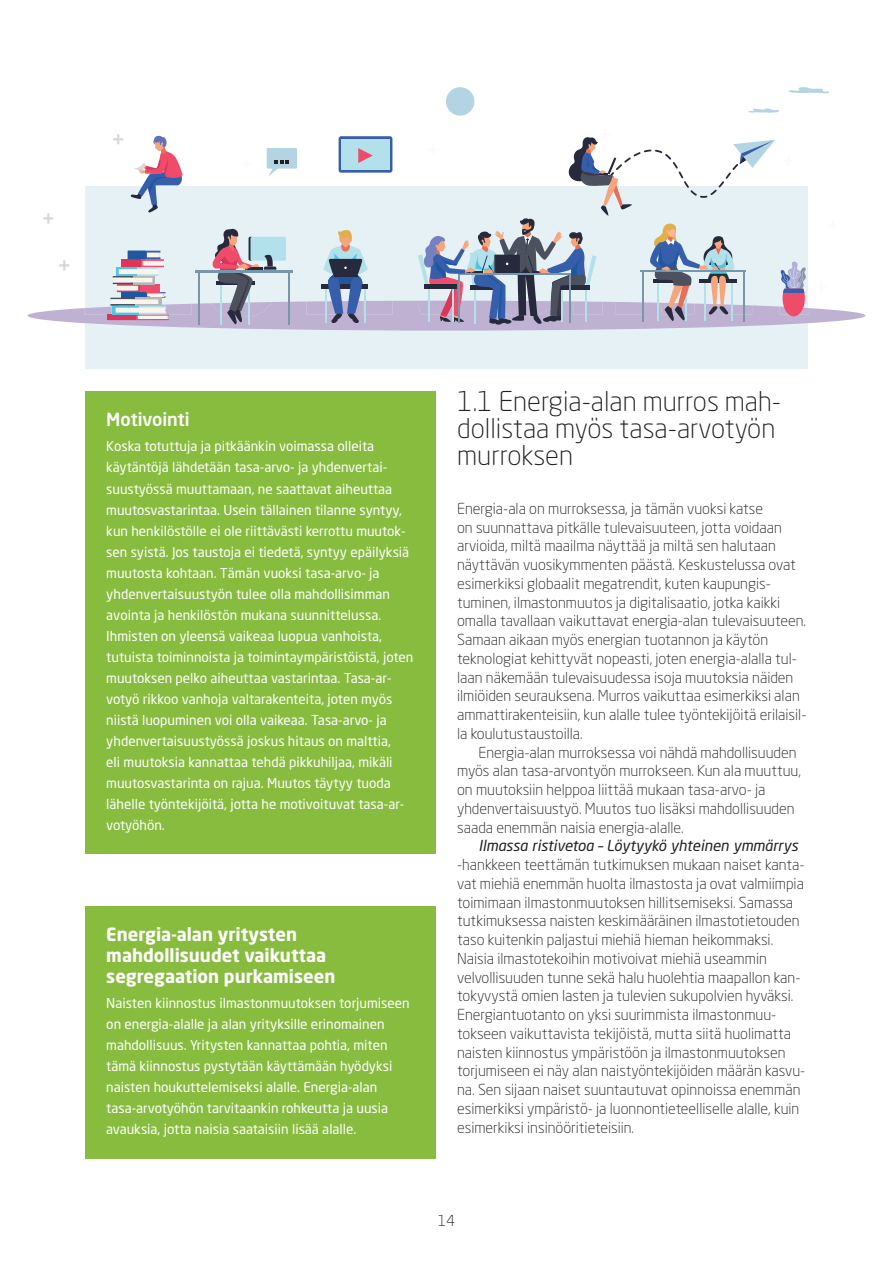
<style>
.page{position:relative;width:893px;height:1263px;background:#fff}
.page>*{position:absolute;margin:0;border:0;box-sizing:border-box;transform-origin:0 0}
.t1{font:300 27px/27px "Neo Sans W1 G";color:#231f20}
.Laatikko-otsikko{font:700 18px/21px "Neo Sans W1 G";color:#fff}
.Laatikko-otsikko-2{font:500 18px "Neo Sans W1 G";color:#fff}
.Sisennetty{font:300 15px/18.8px "Neo Sans W1 G";color:#231f20}
.Leipäteksti{font:300 15px/18.8px "Neo Sans W1 G";color:#231f20}
.Laatikko{font:13.5px/21px "Neo Sans W1 G";color:#fff}
.s1{font-weight:400;font-style:italic}
</style>
<div class="page">
<div style="left:85px;top:186px;width:723px;height:183px;background:#e6f1f6"></div>
<div style="left:446px;top:87px;width:28px;height:29px;background:#b4d4e4;border-radius:50%"></div>
<svg style="left:789px;top:87px;width:40px;height:7px"></svg>
<svg style="left:748px;top:108px;width:32px;height:5px"></svg>
<svg style="left:28px;top:134px;width:837px;height:197px"></svg>
<div style="left:85px;top:391px;width:351px;height:65px;background:#87bc3f"></div>
<div style="left:85px;top:420px;width:351px;height:434px;background:#87bc3f"></div>
<div style="left:85px;top:906px;width:351px;height:106px;background:#87bc3f"></div>
<div style="left:85px;top:976px;width:351px;height:182px;background:#87bc3f"></div>
<p class="Laatikko-otsikko-2" style="left:106px;top:408px;width:85px">Motivointi</p>
<p class="Laatikko" style="left:106px;top:436px;width:309px">Koska totuttuja ja pitkäänkin voimassa olleita käytäntöjä lähdetään tasa-arvo- ja yhdenvertai&shy;suustyössä muuttamaan, ne saattavat aiheuttaa muutosvastarintaa. Usein tällainen tilanne syntyy, kun henkilöstölle ei ole riittävästi kerrottu muutok&shy;sen syistä. Jos taustoja ei tiedetä, syntyy epäilyksiä muutosta kohtaan. Tämän vuoksi tasa-arvo- ja yhdenvertaisuustyön tulee olla mahdollisimman avointa ja henkilöstön mukana suunnittelussa.<br>Ihmisten on yleensä vaikeaa luopua vanhoista, tutuista toiminnoista ja toimintaympäristöistä, joten muutoksen pelko aiheuttaa vastarintaa. Tasa-ar&shy;votyö rikkoo vanhoja valtarakenteita, joten myös niistä luopuminen voi olla vaikeaa. Tasa-arvo- ja yhdenvertaisuustyössä joskus hitaus on malttia,<br>eli muutoksia kannattaa tehdä pikkuhiljaa, mikäli muutosvastarinta on rajua. Muutos täytyy tuoda lähelle työntekijöitä, jotta he motivoituvat tasa-ar&shy;votyöhön.</p>
<p class="Laatikko-otsikko" style="left:106px;top:923px;width:231px">Energia-alan yritysten mahdollisuudet vaikuttaa segregaation purkamiseen</p>
<p class="Laatikko" style="left:106px;top:992px;width:305px">Naisten kiinnostus ilmastonmuutoksen torjumiseen on energia-alalle ja alan yrityksille erinomainen mahdollisuus. Yritysten kannattaa pohtia, miten tämä kiinnostus pystytään käyttämään hyödyksi naisten houkuttelemiseksi alalle. Energia-alan tasa-arvotyöhön tarvitaankin rohkeutta ja uusia avauksia, jotta naisia saataisiin lisää alalle.</p>
<p class="t1" style="left:457px;top:387px;width:325px">1.1 Energia-alan murros mah&shy;dollistaa myös tasa-arvotyön murroksen</p>
<p class="Leipäteksti" style="left:457px;top:499px;width:351px">Energia-ala on murroksessa, ja tämän vuoksi katse<br>on suunnattava pitkälle tulevaisuuteen, jotta voidaan arvioida, miltä maailma näyttää ja miltä sen halutaan näyttävän vuosikymmenten päästä. Keskustelussa ovat esimerkiksi globaalit megatrendit, kuten kaupungis&shy;tuminen, ilmastonmuutos ja digitalisaatio, jotka kaikki omalla tavallaan vaikuttavat energia-alan tulevaisuuteen.<br>Samaan aikaan myös energian tuotannon ja käytön teknologiat kehittyvät nopeasti, joten energia-alalla tul&shy;laan näkemään tulevaisuudessa isoja muutoksia näiden ilmiöiden seurauksena. Murros vaikuttaa esimerkiksi alan ammattirakenteisiin, kun alalle tulee työntekijöitä erilaisil&shy;la koulutustaustoilla.</p>
<p class="Sisennetty" style="left:457px;top:742px;width:345px;text-indent:21px">Energia-alan murroksessa voi nähdä mahdollisuuden myös alan tasa-arvontyön murrokseen. Kun ala muuttuu, on muutoksiin helppoa liittää mukaan tasa-arvo- ja yhdenvertaisuustyö. Muutos tuo lisäksi mahdollisuuden saada enemmän naisia energia-alalle.</p>
<p class="Sisennetty" style="left:457px;top:836px;width:350px;text-indent:21px"><span class="s1">Ilmassa ristivetoa – Löytyykö yhteinen ymmärrys </span>-hankkeen teettämän tutkimuksen mukaan naiset kanta&shy;vat miehiä enemmän huolta ilmastosta ja ovat valmiimpia toimimaan ilmastonmuutoksen hillitsemiseksi. Samassa tutkimuksessa naisten keskimääräinen ilmastotietouden taso kuitenkin paljastui miehiä hieman heikommaksi.<br>Naisia ilmastotekoihin motivoivat miehiä useammin velvollisuuden tunne sekä halu huolehtia maapallon kan&shy;tokyvystä omien lasten ja tulevien sukupolvien hyväksi.<br>Energiantuotanto on yksi suurimmista ilmastonmuu&shy;tokseen vaikuttavista tekijöistä, mutta siitä huolimatta naisten kiinnostus ympäristöön ja ilmastonmuutoksen torjumiseen ei näy alan naistyöntekijöiden määrän kasvu&shy;na. Sen sijaan naiset suuntautuvat opinnoissa enemmän esimerkiksi ympäristö- ja luonnontieteelliselle alalle, kuin esimerkiksi insinööritieteisiin.</p>
<p class="Sisennetty" style="left:438px;top:1211px;width:19px">14</p>
</div>
